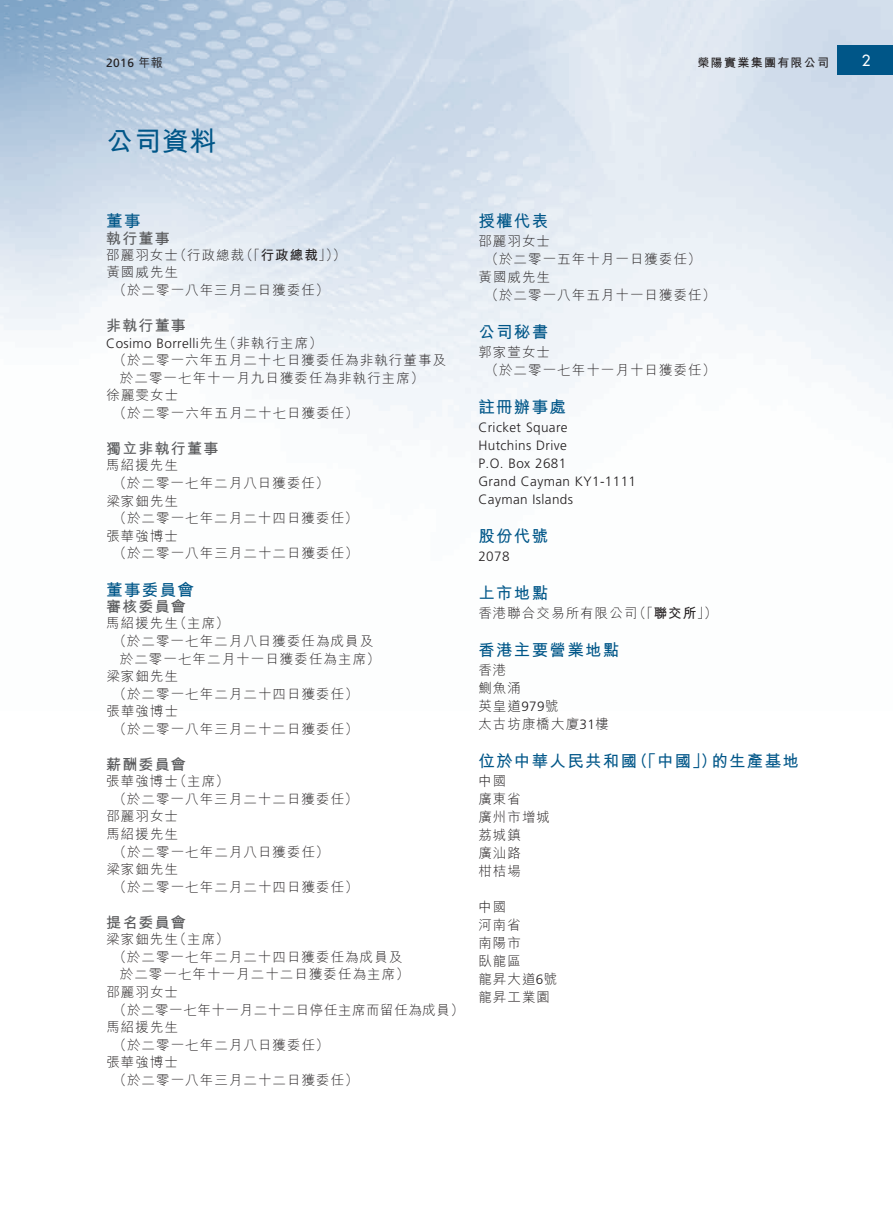
<style>
.page{position:relative;width:893px;height:1212px;background:#fff}
.page>*{position:absolute;margin:0;border:0;box-sizing:border-box;transform-origin:0 0}
.t1{font:700 27px "M Hei HK";color:#005688}
.t2{font:700 16.5px "M Hei HK";letter-spacing:.08em;color:#005688}
.t3{font:700 15px "M Hei HK";letter-spacing:.08em;color:#57585a}
.t4{font:500 15px "Futura Std";color:#fff}
.t5{font:300 13.5px/18px "M Hei HK";letter-spacing:.08em;color:#231f20}
.t6{font:300 13.5px/18px "Frutiger LT Std";letter-spacing:.03em;color:#231f20}
.t7{font:300 13.5px "M Hei HK";letter-spacing:.04em;color:#231f20}
.t8{font:700 12px "M Hei HK";letter-spacing:.11em;color:#231f20}
.t9{font:12px "Frutiger LT Std";color:#231f20}
.s1{font-family:"M Hei HK";font-weight:500}
.s2{font-weight:700}
.s3{font-family:"M Hei HK"}
.s4{font-family:"Frutiger LT Std"}
</style>
<div class="page">
<img style="left:0;top:0;width:893px;height:428px">
<div style="left:838px;top:46px;width:55px;height:29px;background:#005688"></div>
<p class="t9" style="left:106px;top:56px;width:58px">2016 <span class="s1">年報</span></p>
<h1 class="t1" style="left:106px;top:121px;width:112px">公司資料</h1>
<p class="t8" style="left:697px;top:54px;width:133px">榮陽實業集團有限公司</p>
<p class="t2" style="left:106px;top:209px;width:36px">董事</p>
<p class="t3" style="left:106px;top:227px;width:65px">執行董事</p>
<p class="t5" style="left:173px;top:245px;width:73px">（行政總裁</p>
<p class="t5" style="left:240px;top:245px;width:108px">（「<span class="s2">行政總裁</span> ((「</p>
<p class="t5" style="left:106px;top:245px;width:73px">邵麗羽女士</p>
<p class="t5" style="left:106px;top:263px;width:73px">黃國威先生</p>
<p class="t5" style="left:113px;top:280px;width:217px">（於二零一八年三月二日獲委任(</p>
<p class="t3" style="left:106px;top:315px;width:81px">非執行董事</p>
<p class="t5" style="left:223px;top:333px;width:101px">（非執行主席(</p>
<p class="t6" style="left:106px;top:334px;width:123px">Cosimo Borrelli<span class="s3">先生</span></p>
<p class="t5" style="left:113px;top:351px;width:334px">（於二零一六年五月二十七日獲委任為非執行董事及</p>
<p class="t5" style="left:120px;top:368px;width:305px">於二零一七年十一月九日獲委任為非執行主席(</p>
<p class="t5" style="left:106px;top:386px;width:73px">徐麗雯女士</p>
<p class="t5" style="left:113px;top:403px;width:246px">（於二零一六年五月二十七日獲委任(</p>
<p class="t3" style="left:106px;top:438px;width:114px">獨立非執行董事</p>
<p class="t5" style="left:106px;top:456px;width:73px">馬紹援先生</p>
<p class="t5" style="left:113px;top:473px;width:217px">（於二零一七年二月八日獲委任(</p>
<p class="t5" style="left:106px;top:491px;width:73px">梁家鈿先生</p>
<p class="t5" style="left:113px;top:509px;width:246px">（於二零一七年二月二十四日獲委任(</p>
<p class="t5" style="left:106px;top:526px;width:73px">張華強博士</p>
<p class="t5" style="left:113px;top:544px;width:246px">（於二零一八年三月二十二日獲委任(</p>
<p class="t2" style="left:106px;top:578px;width:89px">董事委員會</p>
<p class="t3" style="left:106px;top:596px;width:81px">審核委員會</p>
<p class="t5" style="left:173px;top:614px;width:57px">（主席(</p>
<p class="t5" style="left:106px;top:614px;width:73px">馬紹援先生</p>
<p class="t5" style="left:113px;top:631px;width:262px">（於二零一七年二月八日獲委任為成員及</p>
<p class="t5" style="left:120px;top:649px;width:262px">於二零一七年二月十一日獲委任為主席(</p>
<p class="t5" style="left:106px;top:666px;width:73px">梁家鈿先生</p>
<p class="t5" style="left:113px;top:684px;width:246px">（於二零一七年二月二十四日獲委任(</p>
<p class="t5" style="left:106px;top:702px;width:73px">張華強博士</p>
<p class="t5" style="left:113px;top:719px;width:246px">（於二零一八年三月二十二日獲委任(</p>
<p class="t3" style="left:106px;top:754px;width:81px">薪酬委員會</p>
<p class="t5" style="left:173px;top:772px;width:57px">（主席(</p>
<p class="t5" style="left:106px;top:772px;width:73px">張華強博士</p>
<p class="t5" style="left:113px;top:789px;width:246px">（於二零一八年三月二十二日獲委任(</p>
<p class="t5" style="left:106px;top:807px;width:73px">邵麗羽女士</p>
<p class="t5" style="left:106px;top:824px;width:73px">馬紹援先生</p>
<p class="t5" style="left:113px;top:842px;width:217px">（於二零一七年二月八日獲委任(</p>
<p class="t5" style="left:106px;top:860px;width:73px">梁家鈿先生</p>
<p class="t5" style="left:113px;top:877px;width:246px">（於二零一七年二月二十四日獲委任(</p>
<p class="t3" style="left:106px;top:912px;width:81px">提名委員會</p>
<p class="t5" style="left:173px;top:930px;width:57px">（主席(</p>
<p class="t5" style="left:106px;top:930px;width:73px">梁家鈿先生</p>
<p class="t5" style="left:113px;top:947px;width:291px">（於二零一七年二月二十四日獲委任為成員及</p>
<p class="t5" style="left:120px;top:965px;width:291px">於二零一七年十一月二十二日獲委任為主席(</p>
<p class="t5" style="left:106px;top:982px;width:73px">邵麗羽女士</p>
<p class="t7" style="left:113px;top:1000px;width:352px">（於二零一七年十一月二十二日停任主席而留任為成員(</p>
<p class="t5" style="left:106px;top:1017px;width:73px">馬紹援先生</p>
<p class="t5" style="left:113px;top:1035px;width:217px">（於二零一七年二月八日獲委任(</p>
<p class="t5" style="left:106px;top:1053px;width:73px">張華強博士</p>
<p class="t5" style="left:113px;top:1070px;width:246px">（於二零一八年三月二十二日獲委任(</p>
<p class="t2" style="left:478px;top:209px;width:71px">授權代表</p>
<p class="t5" style="left:478px;top:231px;width:73px">邵麗羽女士</p>
<p class="t5" style="left:485px;top:249px;width:217px">（於二零一五年十月一日獲委任(</p>
<p class="t5" style="left:478px;top:267px;width:73px">黃國威先生</p>
<p class="t5" style="left:485px;top:285px;width:232px">（於二零一八年五月十一日獲委任(</p>
<p class="t2" style="left:478px;top:320px;width:71px">公司秘書</p>
<p class="t5" style="left:485px;top:342px;width:232px;text-indent:-7px">郭家萱女士<br>（於二零一七年十一月十日獲委任(</p>
<p class="t2" style="left:478px;top:395px;width:89px">註冊辦事處</p>
<p class="t6" style="left:478px;top:418px;width:159px">Cricket Square<br>Hutchins Drive<br>O.P . Box 2681<br>Grand Cayman KY1-1111<br>Cayman Islands</p>
<p class="t2" style="left:478px;top:524px;width:71px">股份代號</p>
<p class="t6" style="left:478px;top:547px;width:33px">2078</p>
<p class="t2" style="left:478px;top:581px;width:71px">上市地點</p>
<p class="t5" style="left:633px;top:603px;width:86px">（「<span class="s2">聯交所</span> (「</p>
<p class="t5" style="left:478px;top:603px;width:161px">香港聯合交易所有限公司</p>
<p class="t2" style="left:478px;top:638px;width:143px">香港主要營業地點</p>
<p class="t5" style="left:478px;top:660px;width:132px">香港<br>鰂魚涌<br>英皇道<span class="s4">979</span>號<br>太古坊康橋大廈<span class="s4">31</span>樓</p>
<p class="t2" style="left:478px;top:749px;width:160px">位於中華人民共和國</p>
<p class="t5" style="left:478px;top:771px;width:73px">中國<br>廣東省<br>廣州市增城荔城鎮<br>廣汕路<br>柑桔場</p>
<p class="t5" style="left:478px;top:897px;width:80px">中國<br>河南省<br>南陽市<br>臥龍區<br>龍昇大道 號<span class="s4">6</span>龍昇工業園</p>
<p class="t2" style="left:631px;top:749px;width:87px">（「中國」）</p>
<p class="t2" style="left:711px;top:749px;width:89px">的生產基地</p>
<p class="t4" style="left:862px;top:51px;width:10px">2</p>
</div>
